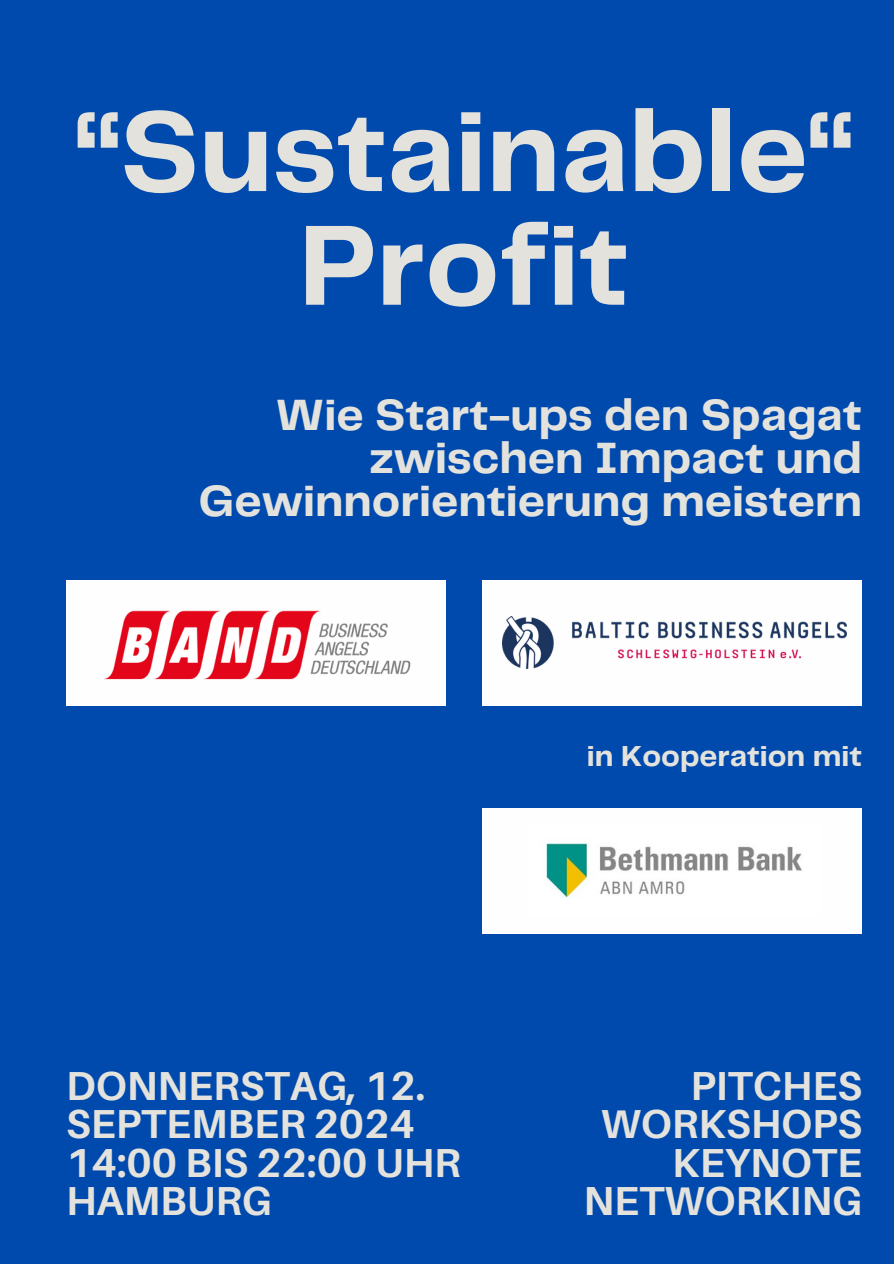
<style>
.page{position:relative;width:894px;height:1264px;background:#fff}
.page>*{position:absolute;margin:0;border:0;box-sizing:border-box;transform-origin:0 0}
.t1{font:700 118.5px/113.7px "Telegraf";color:#e4e2dd;text-align:center}
.t2{font:700 45.45px/42.8px "Telegraf";color:#e4e2dd;text-align:right}
.t3{font:700 40.5px/38.2px "Aileron";color:#e4e2dd}
.t4{font:700 30px "Telegraf";color:#e4e2dd}
</style>
<div class="page">
<div style="left:0;top:0;width:893px;height:1263px;background:#004aad"></div>
<div style="left:482px;top:808px;width:379px;height:125px;background:#fefefe"></div>
<img style="left:546px;top:843px;width:256px;height:55px">
<div style="left:482px;top:579px;width:379px;height:126px;background:#fefefe"></div>
<img style="left:502px;top:616px;width:344px;height:53px">
<div style="left:66px;top:579px;width:379px;height:126px;background:#fefefe"></div>
<img style="left:104px;top:610px;width:307px;height:70px">
<p class="t1" style="left:75px;top:101px;width:778px">“Sustainable“<br>Profit</p>
<h3 class="t2" style="left:198px;top:396px;width:664px">Wie Start-ups den Spagat zwischen Impact und<br>Gewinnorientierung meistern</h3>
<p class="t4" style="left:586px;top:743px;width:276px">in Kooperation mit</p>
<p class="t3" style="left:66px;top:1066px;width:396px">DONNERSTAG, 12.<br>SEPTEMBER 2024<br>14:00 BIS 22:00 UHR<br>HAMBURG</p>
<h3 class="t3" style="left:583px;top:1066px;width:280px;text-align:right">PITCHES<br>WORKSHOPS<br>KEYNOTE<br>NETWORKING</h3>
</div>
